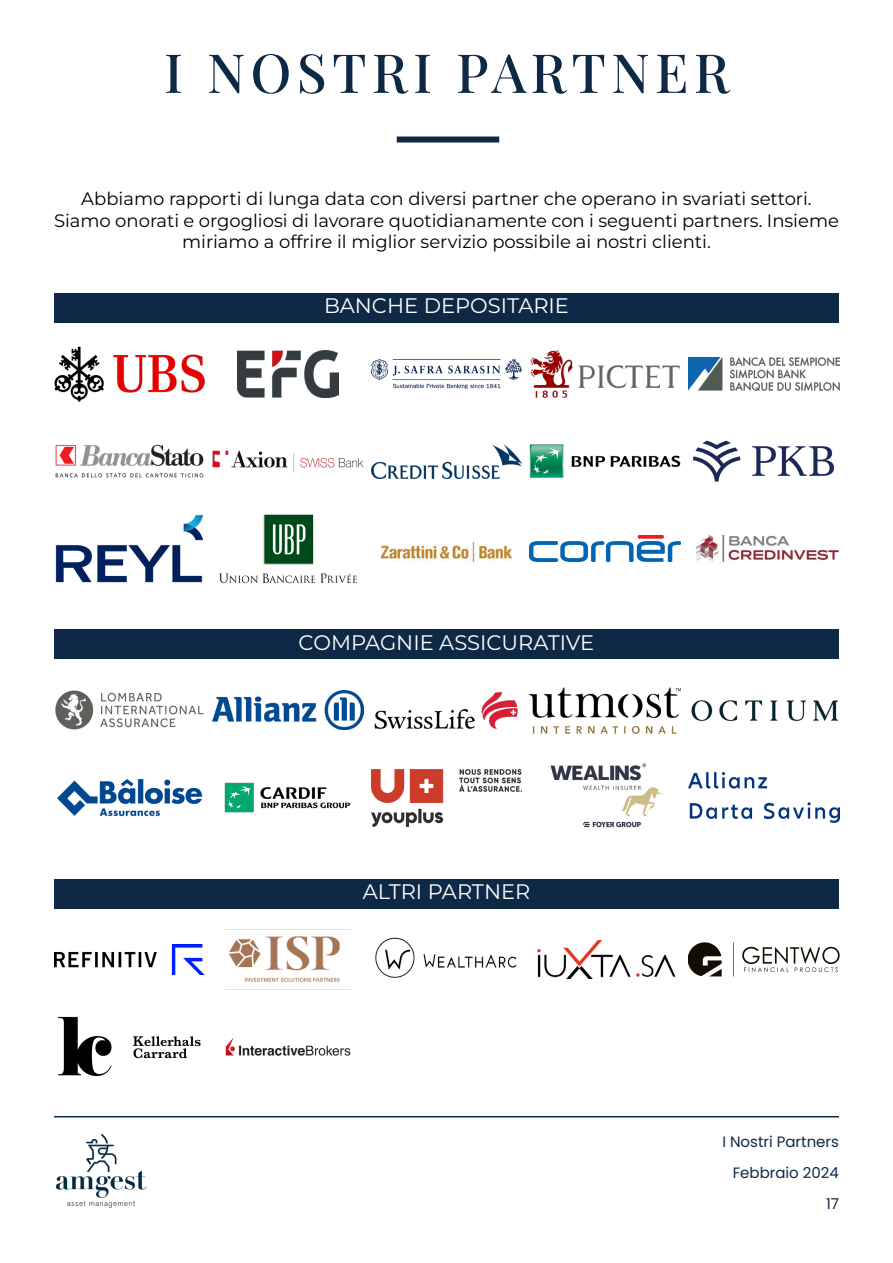
<style>
.page{position:relative;width:893px;height:1263px;background:#fff}
.page>*{position:absolute;margin:0;border:0;box-sizing:border-box;transform-origin:0 0}
.t1{font:500 54px "Playfair Display";letter-spacing:.1em;color:#0e2945}
.t2{font:21px "Montserrat";color:#fff}
.t3{font:18px/21.6px "Montserrat";color:#000;text-align:center}
.t4{font:15px "Poppins";color:#0e2945}
</style>
<div class="page">
<img style="left:55px;top:1133px;width:92px;height:75px">
<hr style="left:54px;top:1116px;width:785px;height:1px;background:#0e2945">
<div style="left:397px;top:137px;width:102px;height:6px;background:#0e2945"></div>
<div style="left:54px;top:293px;width:785px;height:30px;background:#0e2945"></div>
<div style="left:54px;top:629px;width:785px;height:30px;background:#0e2945"></div>
<div style="left:54px;top:879px;width:785px;height:29px;background:#0e2945"></div>
<img style="left:54px;top:346px;width:151px;height:56px">
<img style="left:55px;top:691px;width:149px;height:39px">
<img style="left:54px;top:944px;width:151px;height:31px">
<img style="left:55px;top:444px;width:149px;height:34px">
<img style="left:57px;top:778px;width:146px;height:39px">
<img style="left:58px;top:1016px;width:143px;height:61px">
<img style="left:55px;top:515px;width:149px;height:68px">
<img style="left:530px;top:350px;width:150px;height:48px">
<img style="left:529px;top:688px;width:151px;height:45px">
<img style="left:537px;top:941px;width:139px;height:37px">
<img style="left:529px;top:444px;width:151px;height:34px">
<img style="left:550px;top:763px;width:112px;height:65px">
<img style="left:529px;top:535px;width:151px;height:26px">
<img style="left:371px;top:359px;width:151px;height:30px">
<img style="left:374px;top:692px;width:144px;height:37px">
<img style="left:375px;top:937px;width:142px;height:41px">
<img style="left:371px;top:444px;width:151px;height:34px">
<img style="left:371px;top:769px;width:151px;height:57px">
<img style="left:381px;top:542px;width:130px;height:20px">
<img style="left:225px;top:1037px;width:126px;height:19px">
<img style="left:237px;top:351px;width:101px;height:46px">
<img style="left:212px;top:691px;width:151px;height:39px">
<img style="left:225px;top:929px;width:125px;height:61px">
<img style="left:212px;top:450px;width:151px;height:22px">
<img style="left:224px;top:782px;width:127px;height:31px">
<img style="left:219px;top:514px;width:138px;height:70px">
<img style="left:688px;top:358px;width:151px;height:32px">
<img style="left:691px;top:700px;width:148px;height:21px">
<img style="left:688px;top:942px;width:151px;height:35px">
<img style="left:693px;top:440px;width:141px;height:42px">
<img style="left:688px;top:773px;width:151px;height:49px">
<img style="left:696px;top:534px;width:143px;height:28px">
<p class="t1" style="left:164px;top:30px;width:567px">I NOSTRI PARTNER</p>
<p class="t3" style="left:81px;top:187px;width:732px">Abbiamo rapporti di lunga data con diversi partner che operano in svariati settori.</p>
<p class="t3" style="left:54px;top:209px;width:786px">Siamo onorati e orgogliosi di lavorare quotidianamente con i seguenti partners. Insieme miriamo a offrire il miglior servizio possibile ai nostri clienti.</p>
<p class="t2" style="left:324px;top:292px;width:246px">BANCHE DEPOSITARIE</p>
<p class="t2" style="left:299px;top:628px;width:297px">COMPAGNIE ASSICURATIVE</p>
<p class="t2" style="left:363px;top:877px;width:169px">ALTRI PARTNER</p>
<p class="t4" style="left:722px;top:1133px;width:118px">I Nostri Partners</p>
<p class="t4" style="left:733px;top:1164px;width:108px">Febbraio 2024</p>
<p class="t4" style="left:826px;top:1195px;width:14px">17</p>
</div>
